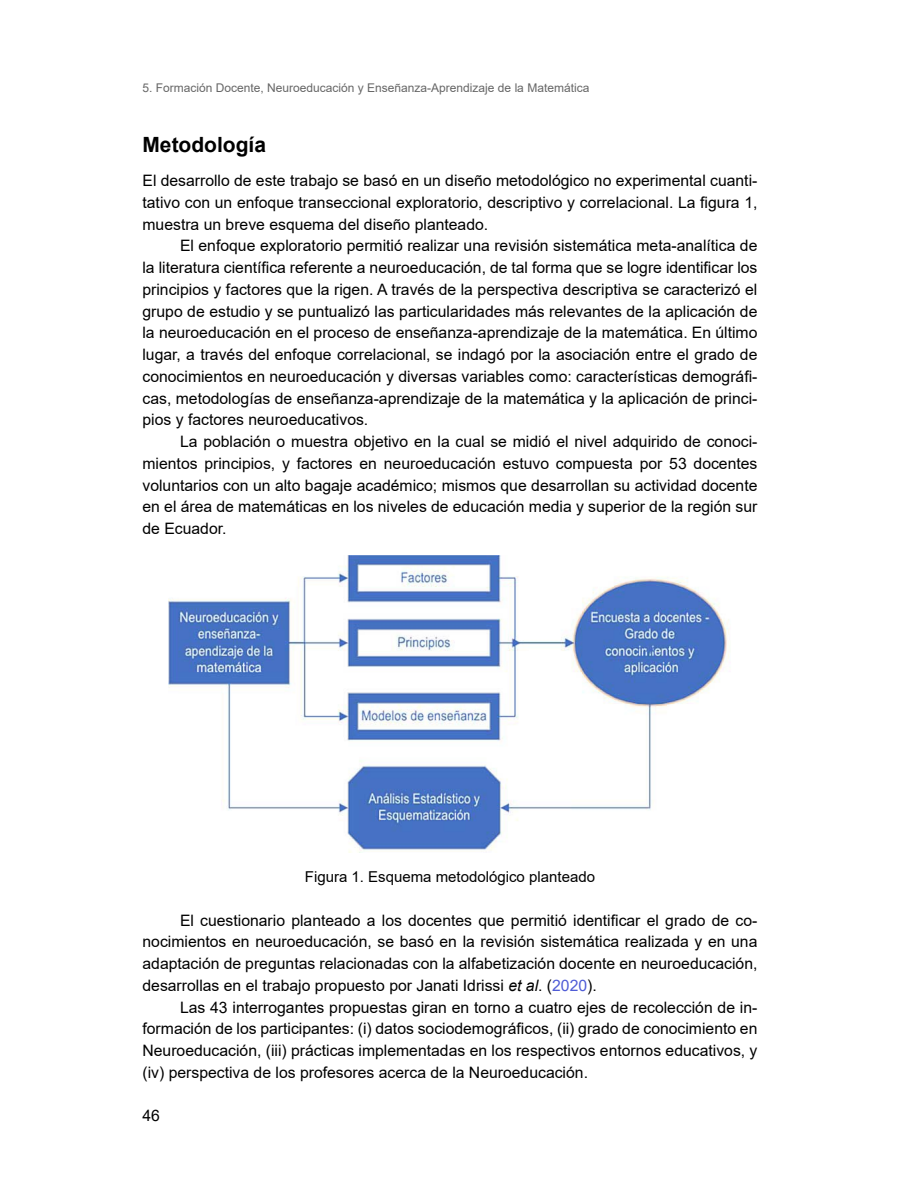
<style>
.page{position:relative;width:900px;height:1200px;background:#fff}
.page>*{position:absolute;margin:0;border:0;box-sizing:border-box;transform-origin:0 0}
.Titulo_primer_nivel{font:700 21px "Arial";color:#000}
.Texto{font:15.75px/21.8px "Arial";color:#000;text-align:justify}
.Leyenda_tablas_y_fig{font:15px "Arial";color:#000}
.t1{font:12px "Arial";color:#666}
.s1{font-style:italic}
.s2{color:#4f5cd6}
</style>
<div class="page">
<img style="left:169px;top:556px;width:560px;height:296px">
<p class="t1" style="left:142px;top:79px;width:448px">5. Formación Docente, Neuroeducación y Enseñanza-Aprendizaje de la Matemática</p>
<p class="Titulo_primer_nivel" style="left:142px;top:130px;width:125px">Metodología</p>
<p class="Texto" style="left:142px;top:169px;width:616px">El desarrollo de este trabajo se basó en un diseño metodológico no experimental cuanti&shy;tativo con un enfoque transeccional exploratorio, descriptivo y correlacional. La figura 1, muestra un breve esquema del diseño planteado.</p>
<p class="Texto" style="left:142px;top:235px;width:616px;text-indent:38px">El enfoque exploratorio permitió realizar una revisión sistemática meta-analítica de la literatura científica referente a neuroeducación, de tal forma que se logre identificar los principios y factores que la rigen. A través de la perspectiva descriptiva se caracterizó el grupo de estudio y se puntualizó las particularidades más relevantes de la aplicación de la neuroeducación en el proceso de enseñanza-aprendizaje de la matemática. En último lugar, a través del enfoque correlacional, se indagó por la asociación entre el grado de conocimientos en neuroeducación y diversas variables como: características demográfi&shy;cas, metodologías de enseñanza-aprendizaje de la matemática y la aplicación de princi&shy;pios y factores neuroeducativos.</p>
<p class="Texto" style="left:142px;top:430px;width:616px;text-indent:38px">La población o muestra objetivo en la cual se midió el nivel adquirido de conoci&shy;mientos principios, y factores en neuroeducación estuvo compuesta por 53 docentes voluntarios con un alto bagaje académico; mismos que desarrollan su actividad docente en el área de matemáticas en los niveles de educación media y superior de la región sur de Ecuador.</p>
<p class="Leyenda_tablas_y_fig" style="left:305px;top:866px;width:292px">Figura 1. Esquema metodológico planteado</p>
<p class="Texto" style="left:142px;top:909px;width:617px;text-indent:38px">El cuestionario planteado a los docentes que permitió identificar el grado de co&shy;nocimientos en neuroeducación, se basó en la revisión sistemática realizada y en una adaptación de preguntas relacionadas con la alfabetización docente en neuroeducación, desarrollas en el trabajo propuesto por Janati Idrissi <span class="s1">et al</span>. (<span class="s2">2020</span>).</p>
<p class="Texto" style="left:142px;top:996px;width:616px;text-indent:38px">Las 43 interrogantes propuestas giran en torno a cuatro ejes de recolección de in&shy;formación de los participantes: (i) datos sociodemográficos, (ii) grado de conocimiento en Neuroeducación, (iii) prácticas implementadas en los respectivos entornos educativos, y (iv) perspectiva de los profesores acerca de la Neuroeducación.</p>
<p class="Texto" style="left:142px;top:1105px;width:19px">46</p>
</div>
